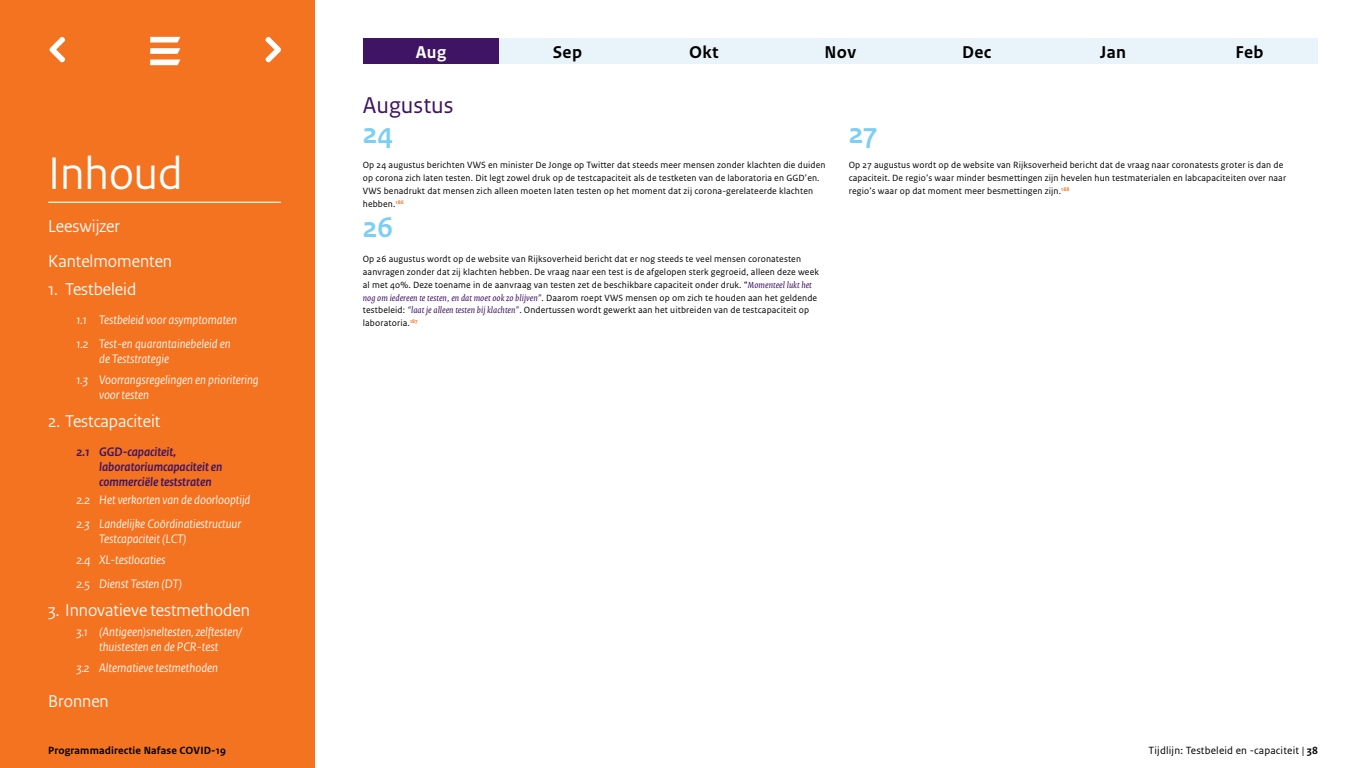
<style>
.page{position:relative;width:1366px;height:768px;background:#fff}
.page>*{position:absolute;margin:0;border:0;box-sizing:border-box;transform-origin:0 0}
.Kop_1{font:48px "Rijksoverheid Sans Heading";color:#fff}
.Dag{font:700 30px "Rijksoverheid Sans Heading";color:#7ccff2}
.Maand{font:24px "Rijksoverheid Sans Text";color:#3f1464}
.Kop_2_genummerd-1a{font:18px "Rijksoverheid Sans Heading";color:#fff}
.Kop_2{font:18px "Rijksoverheid Sans Heading";color:#fff}
.Maand_Zwart{font:700 18px "Rijksoverheid Sans Text";letter-spacing:.015em;color:#000}
.Maand_Wit{font:700 18px "Rijksoverheid Sans Text";color:#fff}
.Kop_2_subnummer{font:italic 13px/15px "Rijksoverheid Sans Heading";color:#fff}
.Kop_2_subnummer_Paar{font:italic 700 13px/15px "Rijksoverheid Sans Heading";color:#3f1464}
.t1{font:11px "Rijksoverheid Sans Text";letter-spacing:.015em;color:#000}
.t2{font:700 11px "Rijksoverheid Sans Text";letter-spacing:.015em;color:#000}
.Plat{font:9.5px/12.8px "Rijksoverheid Sans Text";letter-spacing:.015em;color:#000}
.Plat-2{font:700 5.5px "Rijksoverheid Sans Text";color:#f47321}
.s1{font-family:"Rijksoverheid Serif";font-style:italic;color:#3f1464}
.s2{font-weight:700}
</style>
<div class="page">
<div style="left:0;top:0;width:315px;height:768px;background:#f47321"></div>
<hr style="left:48px;top:202px;width:233px;height:1px;background:#fff">
<svg style="left:150px;top:37px;width:30px;height:17px"></svg>
<svg style="left:150px;top:60px;width:30px;height:5px"></svg>
<svg style="left:49px;top:36px;width:16px;height:27px"></svg>
<svg style="left:265px;top:36px;width:16px;height:27px"></svg>
<div style="left:363px;top:38px;width:136px;height:26px;background:#3f1464"></div>
<div style="left:499px;top:38px;width:137px;height:26px;background:#e9f4fa"></div>
<div style="left:636px;top:38px;width:136px;height:26px;background:#e9f4fa"></div>
<div style="left:772px;top:38px;width:137px;height:26px;background:#e9f4fa"></div>
<div style="left:909px;top:38px;width:136px;height:26px;background:#e9f4fa"></div>
<div style="left:1045px;top:38px;width:136px;height:26px;background:#e9f4fa"></div>
<div style="left:1181px;top:38px;width:137px;height:26px;background:#e9f4fa"></div>
<h1 class="Kop_1" style="left:48px;top:146px;width:136px">Inhoud</h1>
<h2 class="Kop_2" style="left:48px;top:216px;width:73px">Leeswijzer</h2>
<h2 class="Kop_2" style="left:48px;top:251px;width:125px">Kantelmomenten</h2>
<h2 class="Kop_2_genummerd-1a" style="left:48px;top:279px;width:90px">1. Testbeleid</h2>
<h2 class="Kop_2_subnummer" style="left:77px;top:313px;width:162px">1.1 Testbeleid voor asymptomaten</h2>
<h2 class="Kop_2_subnummer" style="left:99px;top:337px;width:133px;text-indent:-23px">1.2 Test-en quarantainebeleid en de Teststrategie</h2>
<h2 class="Kop_2_subnummer" style="left:99px;top:373px;width:161px;text-indent:-23px">1.3 Voorrangsregelingen en prioritering voor testen</h2>
<h2 class="Kop_2_genummerd-1a" style="left:48px;top:411px;width:114px">2. Testcapaciteit</h2>
<h2 class="Kop_2_subnummer_Paar" style="left:99px;top:445px;width:125px;text-indent:-23px">2.1 GGD-capaciteit, laboratoriumcapaciteit en commerciële teststraten</h2>
<h2 class="Kop_2_subnummer" style="left:77px;top:493px;width:175px">2.2 Het verkorten van de doorlooptijd</h2>
<h2 class="Kop_2_subnummer" style="left:99px;top:517px;width:143px;text-indent:-23px">2.3 Landelijke Coördinatiestructuur<br>Testcapaciteit (LCT)</h2>
<h2 class="Kop_2_subnummer" style="left:77px;top:553px;width:91px">2.4 XL-testlocaties</h2>
<h2 class="Kop_2_subnummer" style="left:77px;top:577px;width:107px">2.5 Dienst Testen (DT)</h2>
<h2 class="Kop_2_genummerd-1a" style="left:48px;top:600px;width:203px">3. Innovatieve testmethoden</h2>
<h2 class="Kop_2_subnummer" style="left:77px;top:625px;width:167px;text-align:center">3.1 (Antigeen)sneltesten, zelftesten/ thuistesten en de PCR-test</h2>
<h2 class="Kop_2_subnummer" style="left:77px;top:661px;width:143px">3.2 Alternatieve testmethoden</h2>
<h2 class="Kop_2" style="left:48px;top:690px;width:62px">Bronnen</h2>
<p class="Maand_Wit" style="left:416px;top:42px;width:32px">Aug</p>
<p class="Maand_Zwart" style="left:553px;top:42px;width:31px">Sep</p>
<p class="Maand_Zwart" style="left:689px;top:42px;width:31px">Okt</p>
<p class="Maand_Zwart" style="left:825px;top:42px;width:33px">Nov</p>
<p class="Maand_Zwart" style="left:962px;top:42px;width:31px">Dec</p>
<p class="Maand_Zwart" style="left:1100px;top:42px;width:27px">Jan</p>
<p class="Maand_Zwart" style="left:1236px;top:42px;width:29px">Feb</p>
<h2 class="Maand" style="left:363px;top:91px;width:92px">Augustus</h2>
<h1 class="Dag" style="left:363px;top:116px;width:32px">24</h1>
<p class="Plat" style="left:363px;top:159px;width:464px">Op 24 augustus berichten VWS en minister De Jonge op Twitter dat steeds meer mensen zonder klachten die duiden op corona zich laten testen. Dit legt zowel druk op de testcapaciteit als de testketen van de laboratoria en GGD’en.<br>VWS benadrukt dat mensen zich alleen moeten laten testen op het moment dat zij corona-gerelateerde klachten hebben.<sup>186</sup></p>
<h1 class="Dag" style="left:363px;top:210px;width:32px">26</h1>
<p class="Plat" style="left:363px;top:253px;width:440px">Op 26 augustus wordt op de website van Rijksoverheid bericht dat er nog steeds te veel mensen coronatesten</p>
<p class="Plat" style="left:363px;top:266px;width:458px">aanvragen zonder dat zij klachten hebben. De vraag naar een test is de afgelopen sterk gegroeid, alleen deze week</p>
<p class="Plat" style="left:363px;top:278px;width:456px">al met 40%. Deze toename in de aanvraag van testen zet de beschikbare capaciteit onder druk. “<span class="s1">Momenteel lukt het nog om iedereen te testen, en dat moet ook zo blijven”</span>. Daarom roept VWS mensen op om zich te houden aan het geldende testbeleid: <span class="s1">“laat je alleen testen bij klachten”</span>. Ondertussen wordt gewerkt aan het uitbreiden van de testcapaciteit op laboratoria.<sup>187</sup></p>
<h1 class="Dag" style="left:849px;top:116px;width:30px">27</h1>
<p class="Plat" style="left:849px;top:159px;width:436px">Op 27 augustus wordt op de website van Rijksoverheid bericht dat de vraag naar coronatests groter is dan de</p>
<p class="Plat" style="left:849px;top:172px;width:439px">capaciteit. De regio’s waar minder besmettingen zijn hevelen hun testmaterialen en labcapaciteiten over naar</p>
<p class="Plat" style="left:849px;top:185px;width:214px">regio’s waar op dat moment meer besmettingen zijn.</p>
<p class="Plat-2" style="left:1061px;top:186px;width:10px">188</p>
<p class="t2" style="left:48px;top:744px;width:179px">Programmadirectie Nafase COVID-19</p>
<p class="t1" style="left:1149px;top:744px;width:171px">Tijdlijn: Testbeleid en -capaciteit | <span class="s2">38</span></p>
</div>
